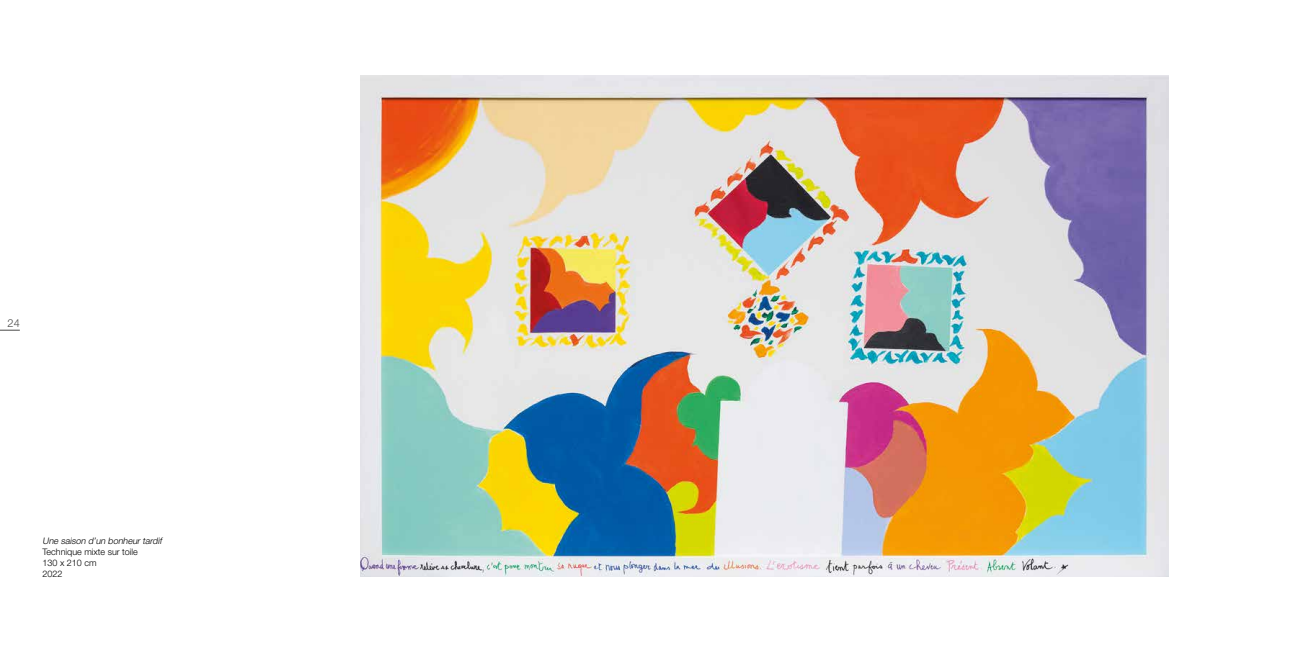
<style>
.page{position:relative;width:1304px;height:652px;background:#fff}
.page>*{position:absolute;margin:0;border:0;box-sizing:border-box;transform-origin:0 0}
.t1{font:300 11px "Helvetica Neue LT Std";color:#4a4a49}
.t2{font:300 9px/11px "Helvetica Neue LT Std";color:#000}
.t3{font:italic 300 9px "Helvetica Neue LT Std";color:#000}
</style>
<div class="page">
<svg style="left:0;top:330px;width:20px;height:1px"></svg>
<img style="left:360px;top:75px;width:808px;height:502px">
<p class="t1" style="left:8px;top:316px;width:14px">24</p>
<p class="t3" style="left:43px;top:535px;width:123px">Une saison d’un bonheur tardif</p>
<p class="t2" style="left:43px;top:546px;width:97px">Technique mixte sur toile<br>130 x 210 cm<br>2022</p>
</div>
